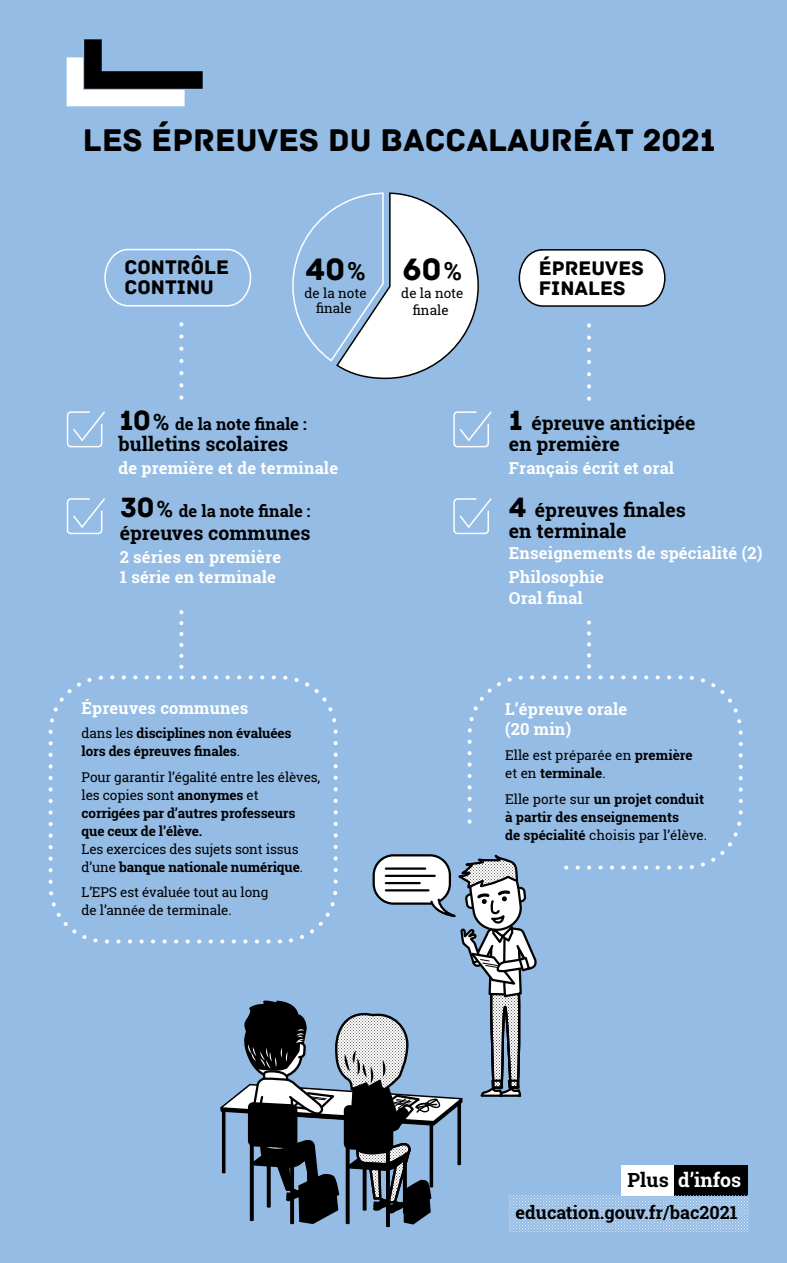
<style>
.page{position:relative;width:787px;height:1263px;background:#95bce5}
.page>*{position:absolute;margin:0;border:0;box-sizing:border-box;transform-origin:0 0}
.t1{font:33px "Archive";color:#000}
.t2{font:32.55px "Archive";color:#000}
.t3{font:20.7px/20.2px "Archive";color:#000}
.t4{font:700 19.5px/21px "Roboto Slab";color:#000}
.t5{font:700 19.5px "Roboto Slab";color:#fff}
.t6{font:700 18px "Roboto Slab";color:#000}
.t7{font:700 16.5px/19.8px "Roboto Slab";letter-spacing:.01em;color:#fff}
.t8{font:700 16.5px "Roboto Slab";color:#000}
.t9{font:700 13.5px/18px "Roboto Slab";letter-spacing:-.01em;color:#000}
.t10{font:13.5px/18px "Roboto Slab";letter-spacing:-.01em;color:#000}
.s1{font-family:"Roboto";font-weight:700;font-size:25.2px}
.s2{font-family:"Archive";font-weight:400;font-size:29.4px}
.s3{font-family:"Roboto";font-size:22.65px}
.s4{font-weight:400}
.s5{font-weight:700}
.s6{color:#000}
</style>
<div class="page">
<svg style="left:453px;top:411px;width:38px;height:36px"></svg>
<svg style="left:453px;top:498px;width:38px;height:36px"></svg>
<svg style="left:67px;top:498px;width:38px;height:36px"></svg>
<svg style="left:67px;top:411px;width:38px;height:36px"></svg>
<svg style="left:104px;top:248px;width:148px;height:59px"></svg>
<svg style="left:518px;top:249px;width:148px;height:58px;background:#e6e9ec"></svg>
<svg style="left:179px;top:324px;width:4px;height:76px"></svg>
<svg style="left:587px;top:325px;width:4px;height:76px"></svg>
<svg style="left:587px;top:622px;width:4px;height:46px"></svg>
<svg style="left:179px;top:612px;width:4px;height:56px"></svg>
<div style="left:621px;top:1166px;width:126px;height:30px;background:#000"></div>
<div style="left:621px;top:1166px;width:53px;height:30px;background:#fff"></div>
<svg style="left:537px;top:1196px;width:211px;height:36px"></svg>
<svg style="left:292px;top:192px;width:187px;height:187px"></svg>
<svg style="left:220px;top:811px;width:317px;height:421px"></svg>
<hr style="left:386px;top:867px;width:39px;height:3px;background:#000">
<hr style="left:386px;top:875px;width:48px;height:2px;background:#000">
<hr style="left:386px;top:882px;width:33px;height:2px;background:#000">
<hr style="left:386px;top:889px;width:42px;height:2px;background:#000">
<div style="left:49px;top:675px;width:288px;height:268px;border:4px dashed #fff;border-radius:55px"></div>
<svg style="left:465px;top:675px;width:278px;height:196px"></svg>
<svg style="left:67px;top:39px;width:136px;height:67px"></svg>
<h1 class="t1" style="left:83px;top:121px;width:634px">LES ÉPREUVES DU BACCALAURÉAT 2021</h1>
<h1 class="t1" style="left:79px;top:121px;width:634px">LES ÉPREUVES DU BACCALAURÉAT 2021</h1>
<h3 class="t3" style="left:124px;top:257px;width:106px">CONTRÔLE<br>CONTINU</h3>
<h3 class="t3" style="left:539px;top:258px;width:107px">ÉPREUVES<br>FINALES</h3>
<h3 class="t3" style="left:120px;top:257px;width:106px">CONTRÔLE<br>CONTINU</h3>
<h3 class="t3" style="left:534px;top:258px;width:107px">ÉPREUVES<br>FINALES</h3>
<h2 class="t2" style="left:305px;top:250px;width:62px">40<span class="s1">%</span></h2>
<p class="t10" style="left:304px;top:286px;width:64px;line-height:15px;text-align:center">de la note finale</p>
<h2 class="t2" style="left:402px;top:250px;width:61px">60<span class="s1">%</span></h2>
<p class="t10" style="left:401px;top:285px;width:64px;line-height:16.5px;text-align:center">de la note finale</p>
<h2 class="t2" style="left:301px;top:250px;width:62px">40<span class="s1">%</span></h2>
<p class="t10" style="left:300px;top:286px;width:64px;line-height:15px;text-align:center">de la note finale</p>
<h2 class="t2" style="left:398px;top:250px;width:61px">60<span class="s1">%</span></h2>
<p class="t10" style="left:397px;top:285px;width:64px;line-height:16.5px;text-align:center">de la note finale</p>
<p class="t8" style="left:120px;top:413px;width:189px"><span class="s2">10</span><span class="s3">%</span> de la note finale :</p>
<h3 class="t4" style="left:118px;top:433px;width:171px">bulletins scolaires</h3>
<p class="t7" style="left:118px;top:458px;width:221px">de première et de terminale</p>
<p class="t8" style="left:115px;top:413px;width:189px"><span class="s2">10</span><span class="s3">%</span> de la note finale :</p>
<h3 class="t4" style="left:114px;top:433px;width:171px">bul etins scolaires</h3>
<p class="t7" style="left:114px;top:458px;width:221px">de première et de terminale</p>
<p class="t8" style="left:120px;top:499px;width:192px"><span class="s2">30</span><span class="s3">%</span> de la note finale :</p>
<h3 class="t4" style="left:120px;top:522px;width:192px">épreuves communes</h3>
<p class="t7" style="left:120px;top:547px;width:163px">2 séries en première<br>1 série en terminale</p>
<p class="t8" style="left:116px;top:499px;width:192px"><span class="s2">30</span><span class="s3">%</span> de la note finale :</p>
<h3 class="t4" style="left:115px;top:522px;width:192px">épreuves communes</h3>
<p class="t7" style="left:115px;top:547px;width:163px">2 séries en première<br>1 série en terminale</p>
<p class="t7" style="left:82px;top:698px;width:168px">Épreuves communes</p>
<p class="t9" style="left:82px;top:724px;width:211px"><span class="s4">dans les</span> disciplines non évaluées lors des épreuves finales<span class="s4">.</span></p>
<p class="t9" style="left:82px;top:768px;width:240px"><span class="s4">Pour garantir l’égalité entre les élèves, les copies sont</span> anonymes <span class="s4">et </span>corrigées par d’autres professeurs que ceux de l’élève.</p>
<p class="t10" style="left:82px;top:840px;width:223px">Les exercices des sujets sont issus d’une <span class="s5">banque nationale numérique</span>.</p>
<p class="t10" style="left:82px;top:883px;width:188px">L’EPS est évaluée tout au long de l’année de terminale.</p>
<p class="t7" style="left:77px;top:698px;width:168px">Épreuves communes</p>
<p class="t9" style="left:77px;top:724px;width:211px"><span class="s4">dans les</span> disciplines non évaluées lors des épreuves finales<span class="s4">.</span></p>
<p class="t9" style="left:77px;top:768px;width:240px"><span class="s4">Pour garantir l’égalité entre les élèves, les copies sont</span> anonymes <span class="s4">et<br></span>cor igées par d’autres professeurs que ceux de l’élève.</p>
<p class="t10" style="left:77px;top:840px;width:223px">Les exercices des sujets sont issus d’une <span class="s5">banque nationale numérique</span>.</p>
<p class="t10" style="left:77px;top:883px;width:188px">L’EPS est évaluée tout au long de l’année de terminale.</p>
<h3 class="t4" style="left:509px;top:412px;width:188px"><span class="s2">1</span> épreuve anticipée en première</h3>
<p class="t7" style="left:509px;top:458px;width:167px">Français écrit et oral</p>
<h3 class="t4" style="left:504px;top:412px;width:188px"><span class="s2">1</span> épreuve anticipée en première</h3>
<p class="t7" style="left:504px;top:458px;width:167px">Français écrit et oral</p>
<h3 class="t4" style="left:509px;top:500px;width:178px"><span class="s2">4</span> épreuves finales en terminale</h3>
<p class="t7" style="left:509px;top:541px;width:255px;line-height:24px">Enseignements de spécialité (2)<br>Philosophie</p>
<p class="t7" style="left:509px;top:588px;width:75px">Oral final</p>
<h3 class="t4" style="left:504px;top:500px;width:178px"><span class="s2">4</span> épreuves finales en terminale</h3>
<p class="t7" style="left:504px;top:541px;width:255px;line-height:24px">Enseignements de spécialité (2)<br>Philosophie</p>
<p class="t7" style="left:504px;top:588px;width:75px">Oral final</p>
<p class="t7" style="left:505px;top:699px;width:124px">L’épreuve orale (20 min)</p>
<p class="t10" style="left:505px;top:746px;width:189px">Elle est préparée en <span class="s5">première </span>et en <span class="s5">terminale</span>.</p>
<p class="t9" style="left:505px;top:790px;width:203px"><span class="s4">Elle porte sur</span> un projet conduit à partir des enseignements<br>de spécialité <span class="s4">choisis par l’élève.</span></p>
<p class="t7" style="left:501px;top:699px;width:124px">L’épreuve orale (20 min)</p>
<p class="t10" style="left:501px;top:746px;width:189px">El e est préparée en <span class="s5">première </span>et en <span class="s5">terminale</span>.</p>
<p class="t9" style="left:501px;top:790px;width:203px"><span class="s4">El e porte sur</span> un projet conduit à partir des enseignements<br>de spécialité <span class="s4">choisis par l’élève.</span></p>
<h3 class="t5" style="left:627px;top:1167px;width:115px"><span class="s6">Plus</span> d’infos</h3>
<h3 class="t6" style="left:515px;top:1200px;width:223px">education.gouv.fr/bac2021</h3>
<h3 class="t5" style="left:623px;top:1167px;width:115px"><span class="s6">Plus</span> d’infos</h3>
<h3 class="t6" style="left:511px;top:1200px;width:223px">education.gouv.fr/bac2021</h3>
</div>
